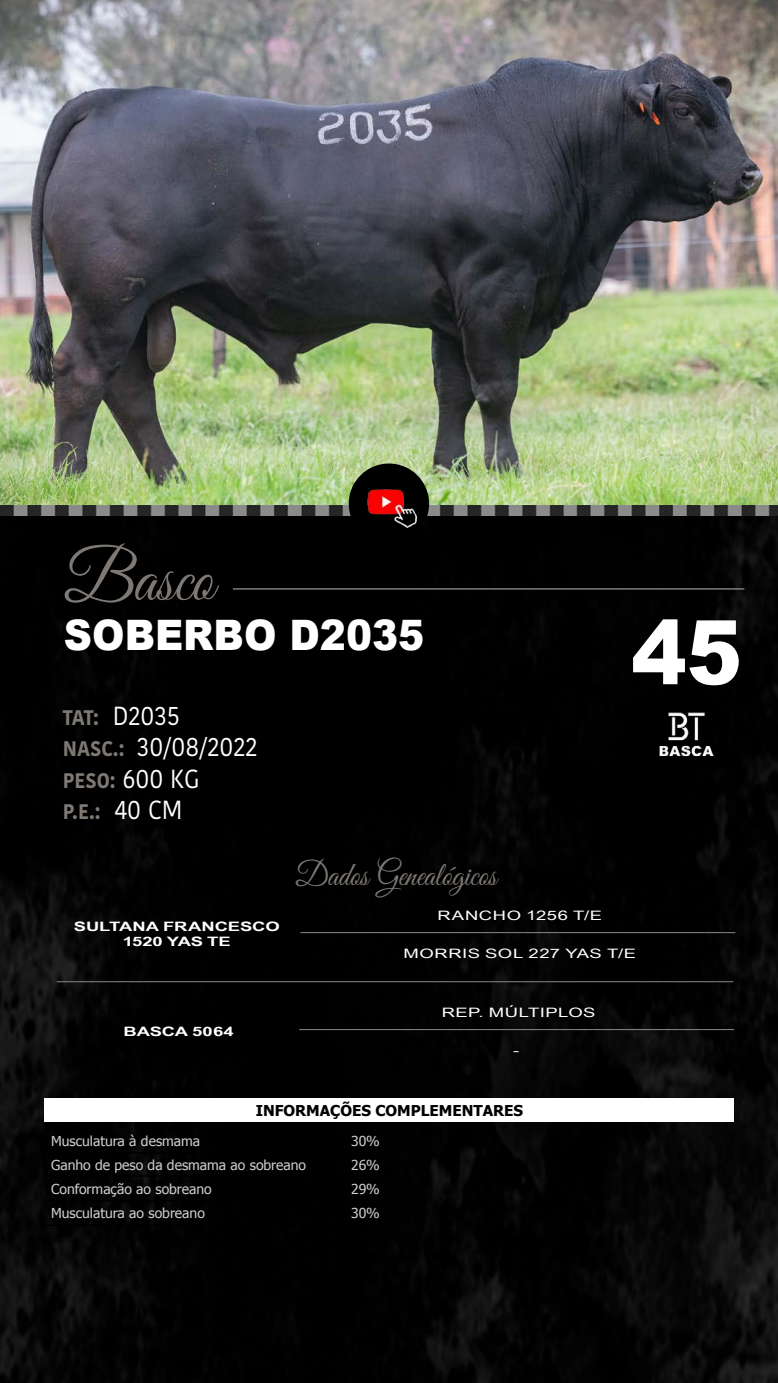
<style>
.page{position:relative;width:778px;height:1383px;background:#fff}
.page>*{position:absolute;margin:0;border:0;box-sizing:border-box;transform-origin:0 0}
.t1{font:900 89.1px "Arial";color:#fff;scale:.93 1}
.t2{font:72px "Great Vibes";color:#7e7974;scale:.93 1}
.t3{font:900 42px "Arial";color:#fff;scale:.93 1}
.t4{font:33.6px "Great Vibes";color:#7e7974;scale:.93 1}
.t5{font:26.1px/31.2px "Kohinoor Devanagari";color:#fff;scale:.93 1}
.t6{font:700 21px/31.2px "Kohinoor Devanagari";color:#7e7974;scale:.93 1}
.t7{font:700 15px "Tahoma";color:#000}
.t8{font:13.8px "Tahoma";color:#cecece}
.t9{font:12.9px "Arial Narrow";letter-spacing:.025em;color:#fff;scale:1.73 1}
.t10{font:700 12.9px/15.6px "Arial Narrow";letter-spacing:-.01em;color:#fff;text-align:center;scale:1.73 1}
.s1{font-weight:700;font-size:21px;color:#7e7974}
.s2{font-weight:400;font-size:26.1px;color:#fff}
</style>
<div class="page">
<img style="left:0;top:505px;width:777px;height:878px">
<hr style="left:300px;top:932px;width:435px;height:1px;background:#8a8989">
<hr style="left:299px;top:1029px;width:434px;height:1px;background:#8a8989">
<img style="left:638px;top:699px;width:91px;height:70px">
<svg style="left:344px;top:1128px;width:1px;height:96px"></svg>
<hr style="left:45px;top:1152px;width:300px;height:2px;background:#000">
<hr style="left:345px;top:1152px;width:44px;height:2px;background:#000">
<hr style="left:45px;top:1175px;width:300px;height:2px;background:#000">
<hr style="left:345px;top:1175px;width:44px;height:2px;background:#000">
<hr style="left:45px;top:1200px;width:300px;height:1px;background:#000">
<hr style="left:345px;top:1200px;width:44px;height:1px;background:#000">
<hr style="left:45px;top:1224px;width:300px;height:2px;background:#000">
<hr style="left:345px;top:1224px;width:44px;height:2px;background:#000">
<div style="left:45px;top:1099px;width:688px;height:23px;background:#fff"></div>
<hr style="left:233px;top:588px;width:511px;height:1px;background:#8a8989">
<hr style="left:57px;top:981px;width:676px;height:1px;background:#8a8989">
<img style="left:1px;top:505px;width:776px;height:11px">
<img style="left:0;top:0;width:777px;height:505px">
<div style="left:348px;top:463px;width:81px;height:81px;background:#000;border-radius:50%"></div>
<img style="left:348px;top:476px;width:79px;height:58px">
<h2 class="t2" style="left:64px;top:538px;width:163px">Basco</h2>
<h3 class="t3" style="left:64px;top:605px;width:388px">SOBERBO D2035</h3>
<h3 class="t5" style="left:63px;top:700px;width:211px"><span class="s1">TAT:</span> D2035<br><span class="s1">NASC.:</span> 30/08/2022</h3>
<h3 class="t6" style="left:63px;top:764px;width:149px">PESO: <span class="s2">600 KG<br></span>P.E.: <span class="s2">40 CM</span></h3>
<h3 class="t4" style="left:296px;top:856px;width:217px">Dados Genealógicos</h3>
<h1 class="t1" style="left:631px;top:588px;width:120px">45</h1>
<p class="t10" style="left:74px;top:918px;width:120px">SULTANA FRANCESCO<br>1520 YAS TE</p>
<p class="t10" style="left:123px;top:1022px;width:65px">BASCA 5064</p>
<p class="t9" style="left:437px;top:906px;width:97px">RANCHO 1256 T/E</p>
<p class="t9" style="left:403px;top:944px;width:136px">MORRIS SOL 227 YAS T/E</p>
<p class="t9" style="left:441px;top:1003px;width:90px">REP. MÚLTIPLOS</p>
<p class="t9" style="left:513px;top:1041px;width:5px">-</p>
<p class="t7" style="left:255px;top:1100px;width:269px">INFORMAÇÕES COMPLEMENTARES</p>
<p class="t8" style="left:51px;top:1131px;width:151px">Musculatura à desmama</p>
<p class="t8" style="left:351px;top:1131px;width:30px">30%</p>
<p class="t8" style="left:51px;top:1155px;width:256px">Ganho de peso da desmama ao sobreano</p>
<p class="t8" style="left:351px;top:1155px;width:30px">26%</p>
<p class="t8" style="left:51px;top:1179px;width:162px">Conformação ao sobreano</p>
<p class="t8" style="left:351px;top:1179px;width:30px">29%</p>
<p class="t8" style="left:51px;top:1204px;width:155px">Musculatura ao sobreano</p>
<p class="t8" style="left:351px;top:1204px;width:30px">30%</p>
</div>
